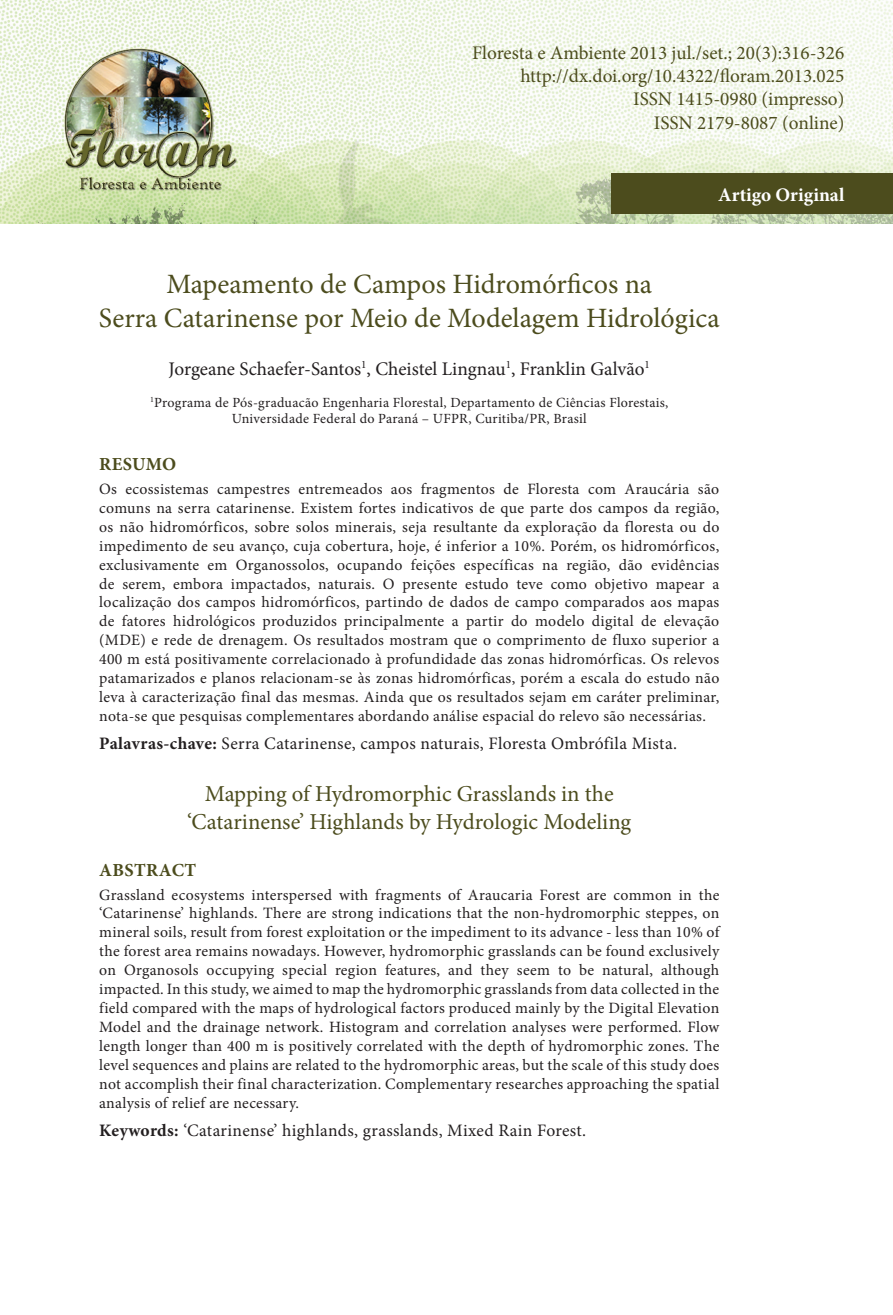
<style>
.page{position:relative;width:893px;height:1315px;background:#fff}
.page>*{position:absolute;margin:0;border:0;box-sizing:border-box;transform-origin:0 0}
.Titulo___1o_idioma{font:28px/33.6px "Minion Pro";color:#4c4c1d;text-align:center}
.Titulo___2o_idioma{font:22.75px/27.3px "Minion Pro";letter-spacing:-.005em;color:#4c4c1d;text-align:center}
.cabeçalho_02{font:19.25px/23.1px "Minion Pro";color:#4c4c1d;text-align:right}
.Autores{font:19.25px "Minion Pro";letter-spacing:-.005em;color:#231f20}
.t1{font:700 19.25px "Minion Pro";color:#fff}
.Título___abstract{font:700 18.38px "Minion Pro";letter-spacing:.02em;color:#4c4c1d}
.Título___resumo{font:700 18.38px "Minion Pro";letter-spacing:.015em;color:#4c4c1d}
.Palavras-chave{font:17.5px "Minion Pro";letter-spacing:.02em;color:#231f20}
.Keywords{font:17.5px "Minion Pro";letter-spacing:.015em;color:#231f20}
.Texto___resumo{font:15.75px/18.9px "Minion Pro";letter-spacing:.02em;color:#231f20;text-align:justify}
.Texto___abstract{font:15.75px/18.9px "Minion Pro";letter-spacing:.02em;color:#231f20;text-align:justify}
.Endereço{font:14px/16.8px "Minion Pro";letter-spacing:.02em;color:#231f20;text-align:center}
.s1{font-weight:700}
</style>
<div class="page">
<img style="left:0;top:0;width:893px;height:223px">
<div style="left:611px;top:174px;width:282px;height:40px;background:#4c4c1d"></div>
<p class="cabeçalho_02" style="left:472px;top:42px;width:374px">Floresta e Ambiente 2013 jul./set.; 20(3):316-326</p>
<p class="cabeçalho_02" style="left:520px;top:65px;width:325px">http://dx.doi.org/10.4322/floram.2013.025<br>ISSN 1415-0980 (impresso)<br>ISSN 2179-8087 (online)</p>
<p class="t1" style="left:718px;top:181px;width:128px">Artigo Original</p>
<p class="Titulo___1o_idioma" style="left:99px;top:268px;width:622px">Mapeamento de Campos Hidromórficos na<br>Serra Catarinense por Meio de Modelagem Hidrológica</p>
<p class="Autores" style="left:169px;top:356px;width:483px">Jorgeane Schaefer-Santos<sup>1</sup>, Cheistel Lingnau<sup>1</sup>, Franklin Galvão<sup>1</sup></p>
<p class="Endereço" style="left:150px;top:394px;width:520px"><sup>1</sup>Programa de Pós-graduacão Engenharia Florestal, Departamento de Ciências Florestais,<br>Universidade Federal do Paraná – UFPR, Curitiba/PR, Brasil</p>
<p class="Título___resumo" style="left:99px;top:451px;width:79px">RESUMO</p>
<p class="Texto___resumo" style="left:99px;top:479px;width:622px">Os ecossistemas campestres entremeados aos fragmentos de Floresta com Araucária são comuns na serra catarinense. Existem fortes indicativos de que parte dos campos da região, os não hidromórficos, sobre solos minerais, seja resultante da exploração da floresta ou do impedimento de seu avanço, cuja cobertura, hoje, é inferior a 10%. Porém, os hidromórficos, exclusivamente em Organossolos, ocupando feições específicas na região, dão evidências de serem, embora impactados, naturais. O presente estudo teve como objetivo mapear a localização dos campos hidromórficos, partindo de dados de campo comparados aos mapas de fatores hidrológicos produzidos principalmente a partir do modelo digital de elevação (MDE) e rede de drenagem. Os resultados mostram que o comprimento de fluxo superior a 400 m está positivamente correlacionado à profundidade das zonas hidromórficas. Os relevos patamarizados e planos relacionam-se às zonas hidromórficas, porém a escala do estudo não leva à caracterização final das mesmas. Ainda que os resultados sejam em caráter preliminar, nota-se que pesquisas complementares abordando análise espacial do relevo são necessárias.</p>
<p class="Palavras-chave" style="left:99px;top:732px;width:579px"><span class="s1">Palavras-chave:</span> Serra Catarinense, campos naturais, Floresta Ombrófila Mista.</p>
<p class="Titulo___2o_idioma" style="left:187px;top:780px;width:445px">Mapping of Hydromorphic Grasslands in the ‘Catarinense’ Highlands by Hydrologic Modeling</p>
<p class="Título___abstract" style="left:99px;top:857px;width:99px">ABSTRACT</p>
<p class="Texto___abstract" style="left:99px;top:885px;width:622px">Grassland ecosystems interspersed with fragments of Araucaria Forest are common in the ‘Catarinense’ highlands. There are strong indications that the non-hydromorphic steppes, on mineral soils, result from forest exploitation or the impediment to its advance - less than 10% of the forest area remains nowadays. However, hydromorphic grasslands can be found exclusively on Organosols occupying special region features, and they seem to be natural, although impacted. In this study, we aimed to map the hydromorphic grasslands from data collected in the field compared with the maps of hydrological factors produced mainly by the Digital Elevation Model and the drainage network. Histogram and correlation analyses were performed. Flow length longer than 400 m is positively correlated with the depth of hydromorphic zones. The level sequences and plains are related to the hydromorphic areas, but the scale of this study does not accomplish their final characterization. Complementary researches approaching the spatial analysis of relief are necessary.</p>
<p class="Keywords" style="left:99px;top:1118px;width:488px"><span class="s1">Keywords:</span> ‘Catarinense’ highlands, grasslands, Mixed Rain Forest.</p>
</div>
